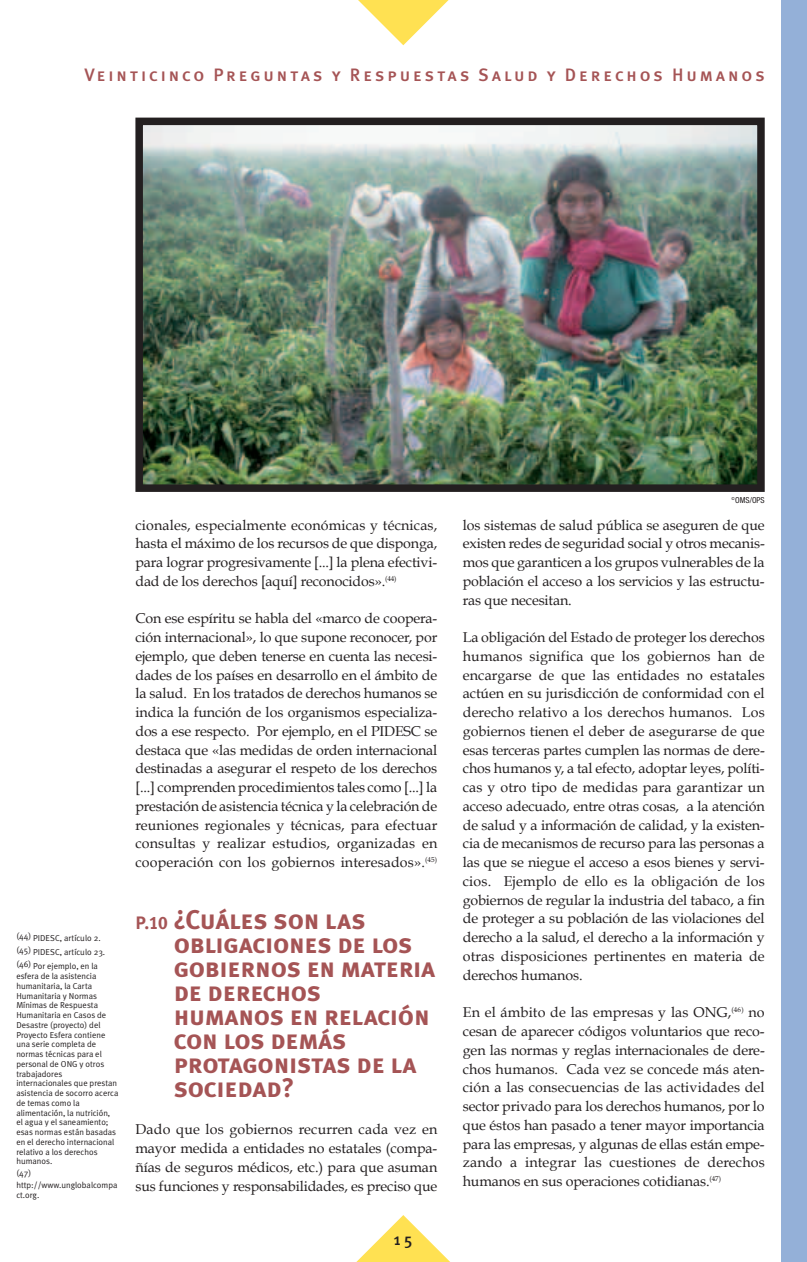
<style>
.page{position:relative;width:807px;height:1262px;background:#fff}
.page>*{position:absolute;margin:0;border:0;box-sizing:border-box;transform-origin:0 0}
.t1{font:27px/24px "Meta Plus Bold Caps";letter-spacing:-.01em;color:#a55455}
.t2{font:18px "Meta Plus Medium Caps";letter-spacing:.16em;color:#a55455}
.t3{font:500 16.5px "Meta Plus";color:#231f20}
.t4{font:14.25px/18.8px "Book Antiqua";letter-spacing:-.01em;color:#231f20;text-align:justify}
.t5{font:8.7px/9.8px "Meta Plus Normal";color:#231f20}
.t6{font:condensed 8.25px "Helvetica Neue";color:#231f20}
.s1{font-size:18px}
</style>
<div class="page">
<img style="left:135px;top:0;width:672px;height:1262px">
<p class="t2" style="left:84px;top:64px;width:682px">Veinticinco Preguntas y Respuestas Salud y Derechos Humanos</p>
<p class="t5" style="left:16px;top:932px;width:90px;line-height:14px">(44) PIDESC, artículo 2. (45) PIDESC, artículo 23. (46) Por ejemplo, en la</p>
<p class="t5" style="left:16px;top:972px;width:104px">esfera de la asistencia humanitaria, la Carta<br>Humanitaria y Normas<br>Mínimas de Respuesta<br>Humanitaria en Casos de<br>Desastre (proyecto) del<br>Proyecto Esfera contiene una serie completa de normas técnicas para el personal de ONG y otros trabajadores internacionales que prestan asistencia de socorro acerca de temas como la alimentación, la nutrición, el agua y el saneamiento; esas normas están basadas en el derecho internacional relativo a los derechos humanos.</p>
<p class="t5" style="left:16px;top:1167px;width:103px;line-height:12.6px">(47) http://www.unglobalcompa</p>
<p class="t5" style="left:16px;top:1190px;width:25px">ct.org.</p>
<p class="t4" style="left:135px;top:515px;width:303px">cionales, especialmente económicas y técnicas, hasta el máximo de los recursos de que disponga, para lograr progresivamente [...] la plena efectivi&shy;dad de los derechos [aquí] reconocidos».<sup>(44)</sup></p>
<p class="t4" style="left:135px;top:609px;width:303px">Con ese espíritu se habla del «marco de coopera&shy;ción internacional», lo que supone reconocer, por ejemplo, que deben tenerse en cuenta las necesi&shy;dades de los países en desarrollo en el ámbito de la salud. En los tratados de derechos humanos se indica la función de los organismos especializa&shy;dos a ese respecto. Por ejemplo, en el PIDESC se destaca que «las medidas de orden internacional destinadas a asegurar el respeto de los derechos [...] comprenden procedimientos tales como [...] la prestación de asistencia técnica y la celebración de reuniones regionales y técnicas, para efectuar consultas y realizar estudios, organizadas en cooperación con los gobiernos interesados».<sup>(45)</sup></p>
<h1 class="t1" style="left:174px;top:907px;width:263px;text-indent:-38px"><span class="s1">P.10</span> ¿Cuáles son las obligaciones de los gobiernos en materia de derechos humanos en relación con los demás protagonistas de la sociedad?</h1>
<p class="t4" style="left:135px;top:1120px;width:303px">Dado que los gobiernos recurren cada vez en mayor medida a entidades no estatales (compa&shy;ñías de seguros médicos, etc.) para que asuman sus funciones y responsabilidades, es preciso que</p>
<p class="t3" style="left:394px;top:1232px;width:20px">15</p>
<p class="t6" style="left:731px;top:497px;width:35px"><sup>©</sup>OMS/OPS</p>
<p class="t4" style="left:463px;top:515px;width:303px">los sistemas de salud pública se aseguren de que existen redes de seguridad social y otros mecanis&shy;mos que garanticen a los grupos vulnerables de la población el acceso a los servicios y las estructu&shy;ras que necesitan.</p>
<p class="t4" style="left:463px;top:628px;width:303px">La obligación del Estado de proteger los derechos humanos significa que los gobiernos han de encargarse de que las entidades no estatales actúen en su jurisdicción de conformidad con el derecho relativo a los derechos humanos. Los gobiernos tienen el deber de asegurarse de que esas terceras partes cumplen las normas de dere&shy;chos humanos y, a tal efecto, adoptar leyes, políti&shy;cas y otro tipo de medidas para garantizar un acceso adecuado, entre otras cosas, a la atención de salud y a información de calidad, y la existen&shy;cia de mecanismos de recurso para las personas a las que se niegue el acceso a esos bienes y servi&shy;cios. Ejemplo de ello es la obligación de los gobiernos de regular la industria del tabaco, a fin de proteger a su población de las violaciones del derecho a la salud, el derecho a la información y otras disposiciones pertinentes en materia de derechos humanos.</p>
<p class="t4" style="left:463px;top:1003px;width:303px">En el ámbito de las empresas y las ONG,<sup>(46)</sup> no cesan de aparecer códigos voluntarios que reco&shy;gen las normas y reglas internacionales de dere&shy;chos humanos. Cada vez se concede más aten&shy;ción a las consecuencias de las actividades del sector privado para los derechos humanos, por lo que éstos han pasado a tener mayor importancia para las empresas, y algunas de ellas están empe&shy;zando a integrar las cuestiones de derechos humanos en sus operaciones cotidianas.<sup>(47)</sup></p>
</div>
